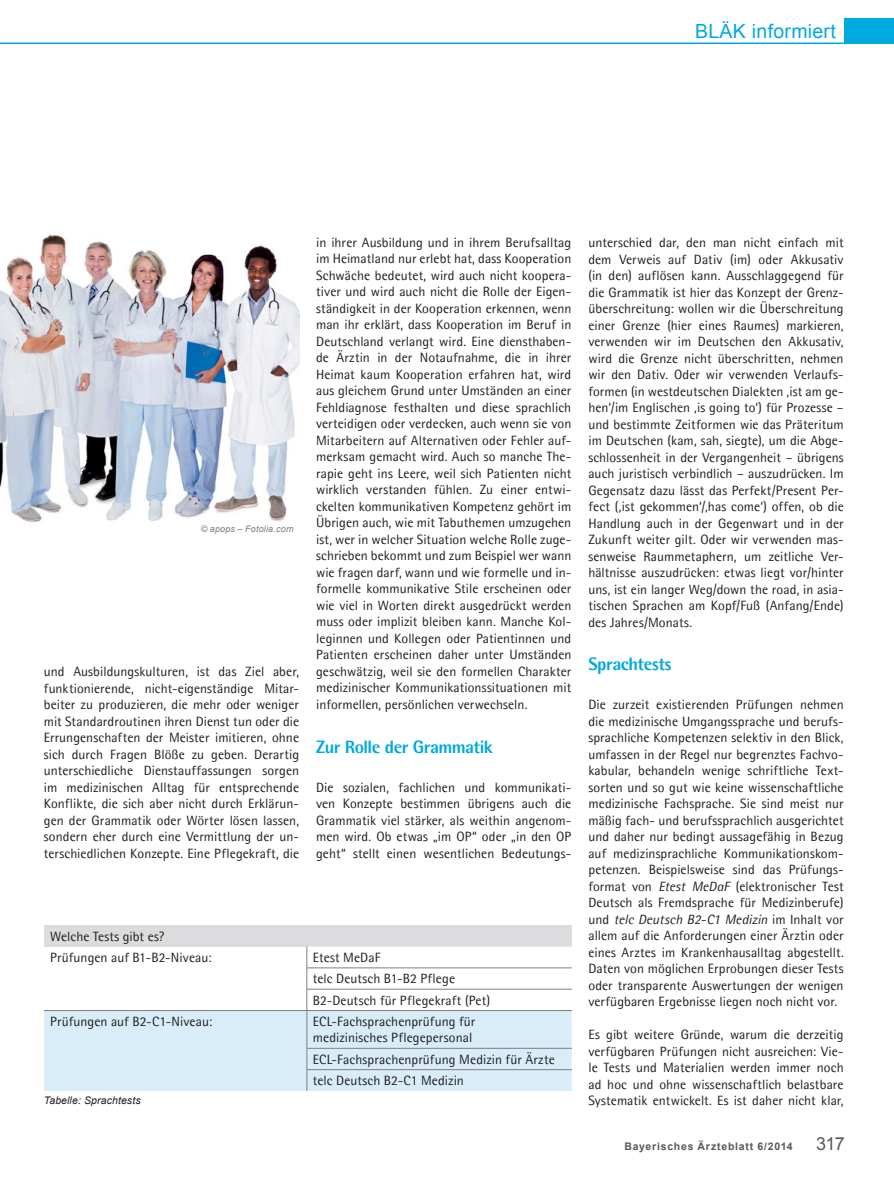
<style>
.page{position:relative;width:894px;height:1190px;background:#fff}
.page>*{position:absolute;margin:0;border:0;box-sizing:border-box;transform-origin:0 0}
.t1{font:19.5px "Arial";letter-spacing:.015em;color:#00a9e0}
.t2{font:800 18px "Agfa Rotis Semisans";letter-spacing:-.025em;color:#00a9e0}
.t3{font:18px "Arial";color:#58595b}
.t4{font:13.5px/16.5px "Agfa Rotis Semisans";letter-spacing:.005em;color:#231f20;text-align:justify}
.t5{font:700 10.5px "Arial";letter-spacing:.07em;color:#58595b}
.t6{font:italic 10.5px "Arial";letter-spacing:.01em;color:#231f20}
.t7{font:italic 9px "Arial";letter-spacing:.02em;color:#807f83}
.s1{font-style:italic}
</style>
<div class="page">
<hr style="left:0;top:43px;width:893px;height:1px;background:#00a9e0">
<div style="left:843px;top:18px;width:50px;height:26px;background:#00a9e0"></div>
<img style="left:0;top:234px;width:299px;height:288px">
<div style="left:44px;top:925px;width:527px;height:22px;background:#dcdbdd"></div>
<div style="left:44px;top:1011px;width:527px;height:80px;background:#d8edf8"></div>
<svg style="left:306px;top:947px;width:265px;height:63px"></svg>
<hr style="left:44px;top:1010px;width:527px;height:1px;background:#807f83">
<hr style="left:306px;top:1011px;width:1px;height:37px;background:#807f83">
<hr style="left:306px;top:1048px;width:265px;height:1px;background:#807f83">
<hr style="left:306px;top:1069px;width:265px;height:1px;background:#807f83">
<svg style="left:306px;top:1048px;width:1px;height:43px"></svg>
<h1 class="t1" style="left:695px;top:20px;width:142px">BLÄK informiert</h1>
<p class="t7" style="left:201px;top:524px;width:94px">© apops – Fotolia.com</p>
<p class="t4" style="left:44px;top:663px;width:257px">und Ausbildungskulturen, ist das Ziel aber, funktionierende, nicht-eigenständige Mitar&shy;beiter zu produzieren, die mehr oder weniger mit Standardroutinen ihren Dienst tun oder die Errungenschaften der Meister imitieren, ohne sich durch Fragen Blöße zu geben. Derartig unterschiedliche Dienstauffassungen sorgen im medizinischen Alltag für entsprechende Konflikte, die sich aber nicht durch Erklärun&shy;gen der Grammatik oder Wörter lösen lassen, sondern eher durch eine Vermittlung der un&shy;terschiedlichen Konzepte. Eine Pflegekraft, die</p>
<p class="t4" style="left:316px;top:234px;width:257px">in ihrer Ausbildung und in ihrem Berufsalltag im Heimatland nur erlebt hat, dass Kooperation Schwäche bedeutet, wird auch nicht koopera&shy;tiver und wird auch nicht die Rolle der Eigen&shy;ständigkeit in der Kooperation erkennen, wenn man ihr erklärt, dass Kooperation im Beruf in Deutschland verlangt wird. Eine diensthaben&shy;de Ärztin in der Notaufnahme, die in ihrer Heimat kaum Kooperation erfahren hat, wird aus gleichem Grund unter Umständen an einer Fehldiagnose festhalten und diese sprachlich verteidigen oder verdecken, auch wenn sie von Mitarbeitern auf Alternativen oder Fehler auf&shy;merksam gemacht wird. Auch so manche The&shy;rapie geht ins Leere, weil sich Patienten nicht wirklich verstanden fühlen. Zu einer entwi&shy;ckelten kommunikativen Kompetenz gehört im Übrigen auch, wie mit Tabuthemen umzugehen ist, wer in welcher Situation welche Rolle zuge&shy;schrieben bekommt und zum Beispiel wer wann wie fragen darf, wann und wie formelle und in&shy;formelle kommunikative Stile erscheinen oder wie viel in Worten direkt ausgedrückt werden muss oder implizit bleiben kann. Manche Kol&shy;leginnen und Kollegen oder Patientinnen und Patienten erscheinen daher unter Umständen geschwätzig, weil sie den formellen Charakter medizinischer Kommunikationssituationen mit informellen, persönlichen verwechseln.</p>
<h2 class="t2" style="left:316px;top:735px;width:178px">Zur Rolle der Grammatik</h2>
<p class="t4" style="left:316px;top:779px;width:257px">Die sozialen, fachlichen und kommunikati&shy;ven Konzepte bestimmen übrigens auch die Grammatik viel stärker, als weithin angenom&shy;men wird. Ob etwas „im OP“ oder „in den OP geht“ stellt einen wesentlichen Bedeutungs-</p>
<p class="t4" style="left:50px;top:925px;width:163px;line-height:21.3px">Welche Tests gibt es?<br>Prüfungen auf B1-B2-Niveau:</p>
<p class="t4" style="left:313px;top:947px;width:179px;line-height:21.3px;text-align:left">Etest MeDaF<br>telc Deutsch B1-B2 Pflege<br>B2-Deutsch für Pflegekraft (Pet)</p>
<p class="t4" style="left:50px;top:1013px;width:164px">Prüfungen auf B2-C1-Niveau:</p>
<p class="t4" style="left:313px;top:1013px;width:164px">ECL-Fachsprachenprüfung für medizinisches Pflegepersonal</p>
<p class="t4" style="left:313px;top:1048px;width:243px;line-height:21.3px">ECL-Fachsprachenprüfung Medizin für Ärzte telc Deutsch B2-C1 Medizin</p>
<p class="t6" style="left:44px;top:1095px;width:98px">Tabelle: Sprachtests</p>
<p class="t4" style="left:588px;top:234px;width:257px">unterschied dar, den man nicht einfach mit dem Verweis auf Dativ (im) oder Akkusativ (in den) auflösen kann. Ausschlaggegend für die Grammatik ist hier das Konzept der Grenz&shy;überschreitung: wollen wir die Überschreitung einer Grenze (hier eines Raumes) markieren, verwenden wir im Deutschen den Akkusativ, wird die Grenze nicht überschritten, nehmen wir den Dativ. Oder wir verwenden Verlaufs&shy;formen (in westdeutschen Dialekten ‚ist am ge&shy;hen‘/im Englischen ‚is going to‘) für Prozesse – und bestimmte Zeitformen wie das Präteritum im Deutschen (kam, sah, siegte), um die Abge&shy;schlossenheit in der Vergangenheit – übrigens auch juristisch verbindlich – auszudrücken. Im Gegensatz dazu lässt das Perfekt/Present Per&shy;fect (‚ist gekommen‘/‚has come‘) offen, ob die Handlung auch in der Gegenwart und in der Zukunft weiter gilt. Oder wir verwenden mas&shy;senweise Raummetaphern, um zeitliche Ver&shy;hältnisse auszudrücken: etwas liegt vor/hinter uns, ist ein langer Weg/down the road, in asia&shy;tischen Sprachen am Kopf/Fuß (Anfang/Ende) des Jahres/Monats.</p>
<h2 class="t2" style="left:588px;top:653px;width:85px">Sprachtests</h2>
<p class="t4" style="left:588px;top:696px;width:257px">Die zurzeit existierenden Prüfungen nehmen die medizinische Umgangssprache und berufs&shy;sprachliche Kompetenzen selektiv in den Blick, umfassen in der Regel nur begrenztes Fachvo&shy;kabular, behandeln wenige schriftliche Text&shy;sorten und so gut wie keine wissenschaftliche medizinische Fachsprache. Sie sind meist nur mäßig fach- und berufssprachlich ausgerichtet und daher nur bedingt aussagefähig in Bezug auf medizinsprachliche Kommunikationskom&shy;petenzen. Beispielsweise sind das Prüfungs&shy;format von <span class="s1">Etest MeDaF</span> (elektronischer Test Deutsch als Fremdsprache für Medizinberufe) und <span class="s1">telc Deutsch B2-C1 Medizin</span> im Inhalt vor allem auf die Anforderungen einer Ärztin oder eines Arztes im Krankenhausalltag abgestellt.<br>Daten von möglichen Erprobungen dieser Tests oder transparente Auswertungen der wenigen verfügbaren Ergebnisse liegen noch nicht vor.</p>
<p class="t4" style="left:588px;top:1026px;width:257px">Es gibt weitere Gründe, warum die derzeitig verfügbaren Prüfungen nicht ausreichen: Vie&shy;le Tests und Materialien werden immer noch ad hoc und ohne wissenschaftlich belastbare Systematik entwickelt. Es ist daher nicht klar,</p>
<p class="t5" style="left:624px;top:1140px;width:170px">Bayerisches Ärzteblatt 6/2014</p>
<h2 class="t3" style="left:816px;top:1133px;width:30px">317</h2>
</div>
